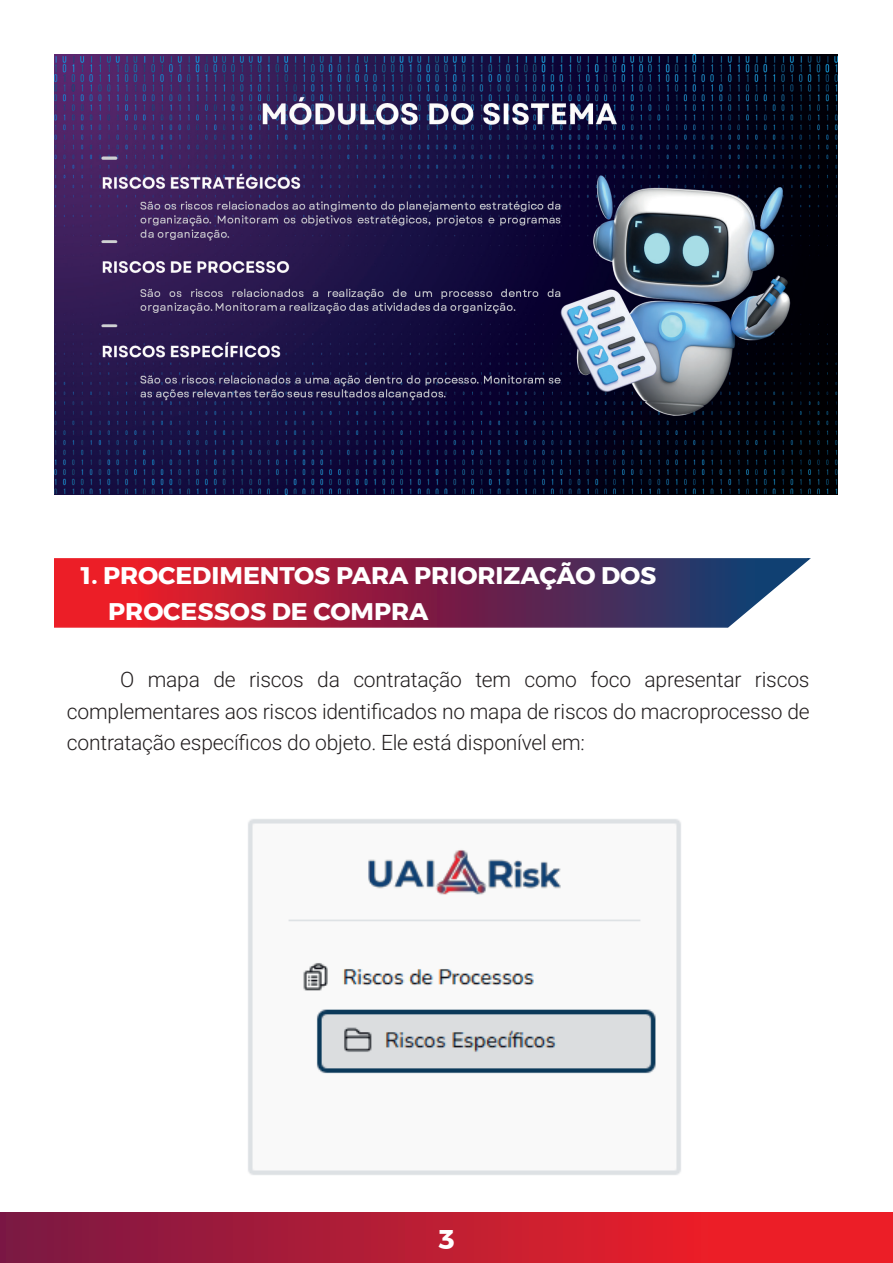
<style>
.page{position:relative;width:893px;height:1263px;background:#fff}
.page>*{position:absolute;margin:0;border:0;box-sizing:border-box;transform-origin:0 0}
.t1{font:700 27px "Montserrat";color:#fff}
.t2{font:700 24px/36px "Montserrat";color:#fff;scale:1.04 1}
.t3{font:300 21px/31.5px "Roboto";letter-spacing:-.01em;color:#231f20;text-align:justify}
</style>
<div class="page">
<svg style="left:0;top:1212px;width:893px;height:51px;background:#bd1c33"></svg>
<svg style="left:54px;top:558px;width:757px;height:70px;background:#8d3151"></svg>
<img style="left:54px;top:54px;width:783px;height:440px">
<img style="left:248px;top:819px;width:433px;height:356px">
<p class="t2" style="left:108px;top:557px;width:529px;text-indent:-27px">1. PROCEDIMENTOS PARA PRIORIZAÇÃO DOS<br>PROCESSOS DE COMPRA</p>
<p class="t3" style="left:67px;top:663px;width:744px;text-indent:53px">O mapa de riscos da contratação tem como foco apresentar riscos complementares aos riscos identificados no mapa de riscos do macroprocesso de contratação específicos do objeto. Ele está disponível em:</p>
<p class="t1" style="left:438px;top:1218px;width:18px">3</p>
</div>
